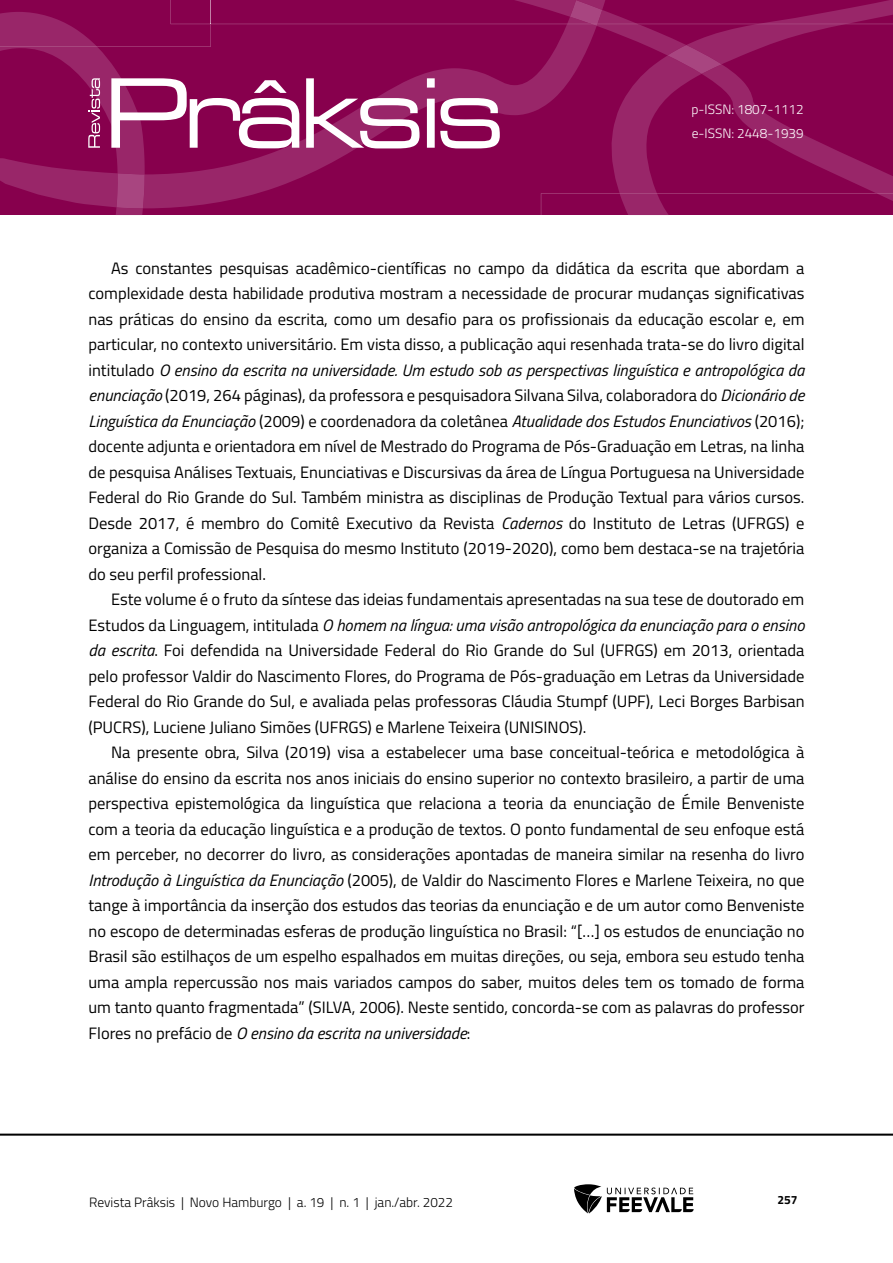
<style>
.page{position:relative;width:893px;height:1263px;background:#fff}
.page>*{position:absolute;margin:0;border:0;box-sizing:border-box;transform-origin:0 0}
.Corpo_de_texto{font:16.5px/25.5px "Titillium Web";color:#000;text-align:justify}
.t1{font:300 13.5px "Titillium Web";color:#000}
.t2{font:300 13.5px/24px "Titillium Web";color:#fff}
.t3{font:700 12px "Titillium Web";color:#000}
.s1{font-style:italic}
</style>
<div class="page">
<hr style="left:0;top:1133px;width:893px;height:3px;background:#000">
<svg style="left:574px;top:1184px;width:120px;height:29px"></svg>
<svg style="left:0;top:0;width:893px;height:215px;background:#8f1259"></svg>
<p class="t2" style="left:691px;top:97px;width:114px">p-ISSN: 1807-1112 e-ISSN: 2448-1939</p>
<p class="Corpo_de_texto" style="left:88px;top:254px;width:717px;text-indent:22px">As constantes pesquisas acadêmico-científicas no campo da didática da escrita que abordam a complexidade desta habilidade produtiva mostram a necessidade de procurar mudanças significativas nas práticas do ensino da escrita, como um desafio para os profissionais da educação escolar e, em particular, no contexto universitário. Em vista disso, a publicação aqui resenhada trata-se do livro digital intitulado <span class="s1">O ensino da escrita na universidade. Um estudo sob as perspectivas linguística e antropológica da enunciação</span> (2019, 264 páginas), da professora e pesquisadora Silvana Silva, colaboradora do <span class="s1">Dicionário de Linguística da Enunciação</span> (2009) e coordenadora da coletânea <span class="s1">Atualidade dos Estudos Enunciativos</span> (2016); docente adjunta e orientadora em nível de Mestrado do Programa de Pós-Graduação em Letras, na linha de pesquisa Análises Textuais, Enunciativas e Discursivas da área de Língua Portuguesa na Universidade Federal do Rio Grande do Sul. Também ministra as disciplinas de Produção Textual para vários cursos.<br>Desde 2017, é membro do Comitê Executivo da Revista <span class="s1">Cadernos</span> do Instituto de Letras (UFRGS) e organiza a Comissão de Pesquisa do mesmo Instituto (2019-2020), como bem destaca-se na trajetória do seu perfil professional.</p>
<p class="Corpo_de_texto" style="left:88px;top:586px;width:717px;text-indent:22px">Este volume é o fruto da síntese das ideias fundamentais apresentadas na sua tese de doutorado em Estudos da Linguagem, intitulada <span class="s1">O homem na língua: uma visão antropológica da enunciação para o ensino da escrita</span>. Foi defendida na Universidade Federal do Rio Grande do Sul (UFRGS) em 2013, orientada pelo professor Valdir do Nascimento Flores, do Programa de Pós-graduação em Letras da Universidade Federal do Rio Grande do Sul, e avaliada pelas professoras Cláudia Stumpf (UPF), Leci Borges Barbisan (PUCRS), Luciene Juliano Simões (UFRGS) e Marlene Teixeira (UNISINOS).</p>
<p class="Corpo_de_texto" style="left:88px;top:739px;width:718px;text-indent:22px">Na presente obra, Silva (2019) visa a estabelecer uma base conceitual-teórica e metodológica à análise do ensino da escrita nos anos iniciais do ensino superior no contexto brasileiro, a partir de uma perspectiva epistemológica da linguística que relaciona a teoria da enunciação de Émile Benveniste com a teoria da educação linguística e a produção de textos. O ponto fundamental de seu enfoque está em perceber, no decorrer do livro, as considerações apontadas de maneira similar na resenha do livro <span class="s1">Introdução à Linguística da Enunciação</span> (2005), de Valdir do Nascimento Flores e Marlene Teixeira, no que tange à importância da inserção dos estudos das teorias da enunciação e de um autor como Benveniste no escopo de determinadas esferas de produção linguística no Brasil: “[…] os estudos de enunciação no Brasil são estilhaços de um espelho espalhados em muitas direções, ou seja, embora seu estudo tenha uma ampla repercussão nos mais variados campos do saber, muitos deles tem os tomado de forma um tanto quanto fragmentada” (SILVA, 2006). Neste sentido, concorda-se com as palavras do professor Flores no prefácio de <span class="s1">O ensino da escrita na universidade</span>:</p>
<p class="t1" style="left:89px;top:1192px;width:365px">Revista Prâksis | Novo Hamburgo | a. 19 | n. 1 | jan./abr. 2022</p>
<p class="t3" style="left:777px;top:1190px;width:22px">257</p>
</div>
